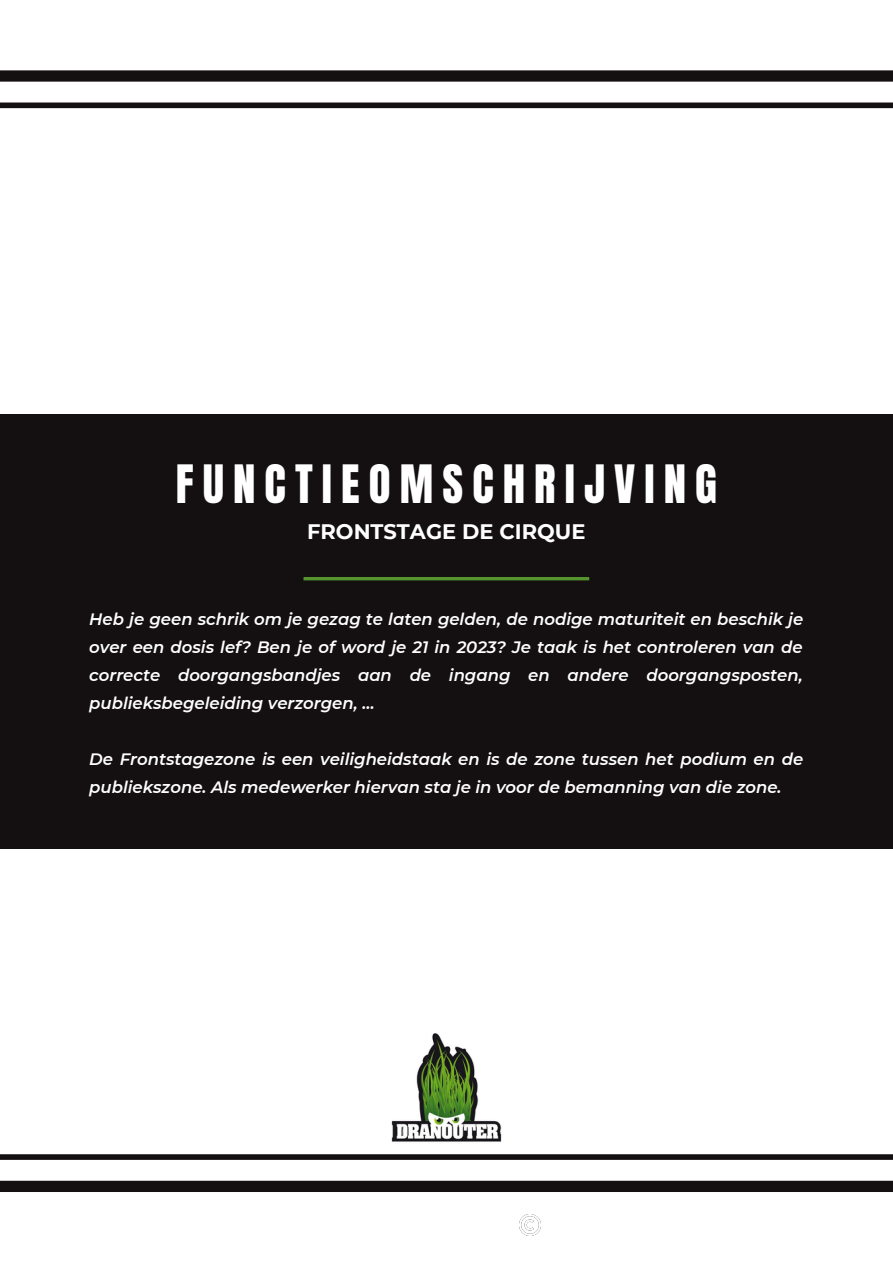
<style>
.page{position:relative;width:893px;height:1264px;background:#fff}
.page>*{position:absolute;margin:0;border:0;box-sizing:border-box;transform-origin:0 0}
.t1{font:45px "Anton";letter-spacing:.2em;color:#fff}
.t2{font:700 21px "Montserrat";color:#fff}
.t3{font:italic 600 16.5px/28px "Montserrat";color:#fff;text-align:justify}
</style>
<div class="page">
<div style="left:0;top:413px;width:892px;height:435px;background:#140f11"></div>
<hr style="left:303px;top:577px;width:286px;height:3px;background:#55952f">
<img style="left:519px;top:1214px;width:21px;height:21px">
<div style="left:0;top:1180px;width:892px;height:11px;background:#140f11"></div>
<div style="left:0;top:1154px;width:892px;height:5px;background:#140f11"></div>
<div style="left:0;top:70px;width:892px;height:12px;background:#140f11"></div>
<div style="left:0;top:102px;width:892px;height:6px;background:#140f11"></div>
<img style="left:391px;top:1033px;width:111px;height:109px">
<h1 class="t1" style="left:176px;top:451px;width:542px">FUNCTIEOMSCHRIJVING</h1>
<p class="t2" style="left:307px;top:518px;width:280px">FRONTSTAGE DE CIRQUE</p>
<p class="t3" style="left:89px;top:604px;width:715px">Heb je geen schrik om je gezag te laten gelden, de nodige maturiteit en beschik je over een dosis lef? Ben je of word je 21 in 2023? Je taak is het controleren van de correcte doorgangsbandjes aan de ingang en andere doorgangsposten, publieksbegeleiding verzorgen, …</p>
<p class="t3" style="left:89px;top:745px;width:715px">De Frontstagezone is een veiligheidstaak en is de zone tussen het podium en de publiekszone. Als medewerker hiervan sta je in voor de bemanning van die zone.</p>
</div>
